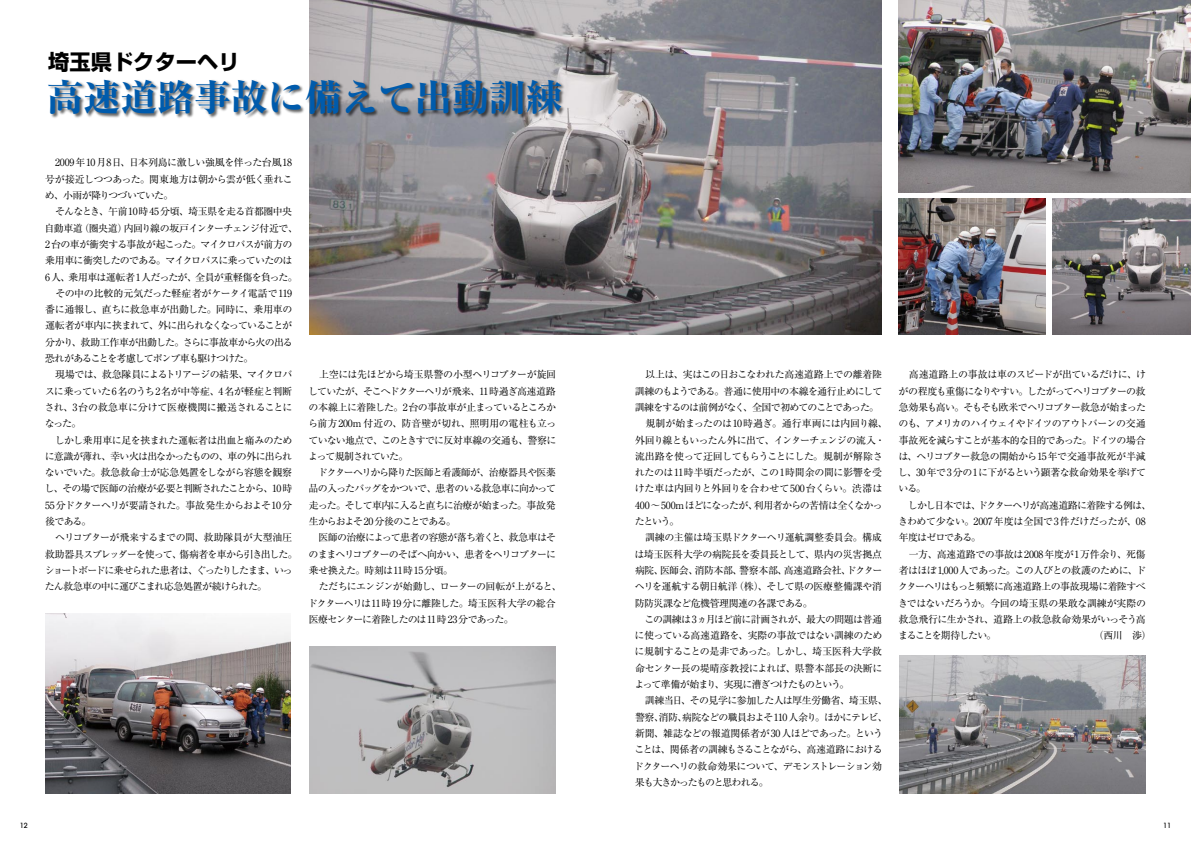
<style>
.page{position:relative;width:1191px;height:842px;background:#fff}
.page>*{position:absolute;margin:0;border:0;box-sizing:border-box;transform-origin:0 0}
.t1{font:800 36.9px "Ryumin Pro";color:#005bac}
.t2{font:700 21.3px "Shin Go Pro";color:#000}
.t3{font:9.9px/16.3px "Ryumin Pro";letter-spacing:-.055em;color:#000}
.t4{font:9.9px "Ryumin Pro";letter-spacing:-.03em;color:#000}
.t5{font:9.9px "Ryumin Pro";letter-spacing:-.035em;color:#000}
.t6{font:9.9px "Ryumin Pro";letter-spacing:-.08em;color:#000}
.t7{font:9.9px "Ryumin Pro";letter-spacing:-.075em;color:#000}
.t8{font:9.9px "Ryumin Pro";letter-spacing:-.025em;color:#000}
.t9{font:9.9px "Ryumin Pro";letter-spacing:-.02em;color:#000}
.t10{font:9.9px "Ryumin Pro";letter-spacing:-.01em;color:#000}
.t11{font:9.9px "Ryumin Pro";letter-spacing:-.095em;color:#000}
.t12{font:9.9px "Ryumin Pro";letter-spacing:-.085em;color:#000}
.t13{font:9.9px "Ryumin Pro";letter-spacing:-.015em;color:#000}
.t14{font:9.9px "Ryumin Pro";letter-spacing:-.09em;color:#000}
.t15{font:9.9px "Ryumin Pro";letter-spacing:-.12em;color:#000}
.t16{font:9.9px "Ryumin Pro";letter-spacing:-.11em;color:#000}
.t17{font:500 7.1px "Avant Garde";color:#000}
</style>
<div class="page">
<img style="left:309px;top:0;width:573px;height:334px">
<div style="left:48px;top:79px;width:518px;height:40px;background:#000;opacity:.6"></div>
<img style="left:45px;top:614px;width:245px;height:180px">
<img style="left:899px;top:0;width:292px;height:192px">
<img style="left:899px;top:198px;width:146px;height:136px">
<img style="left:1052px;top:198px;width:139px;height:136px">
<img style="left:309px;top:646px;width:247px;height:148px">
<img style="left:899px;top:655px;width:246px;height:139px">
<h2 class="t2" style="left:48px;top:45px;width:193px">埼玉県ドクターヘリ</h2>
<h1 class="t1" style="left:47px;top:68px;width:517px">高速道路事故に備えて出動訓練</h1>
<p class="t3" style="left:45px;top:154px;width:248px">　2009年10月日8 、日本列島に激しい強風を伴った台風18</p>
<p class="t4" style="left:45px;top:171px;width:249px">号が接近しつつあった。関東地方は朝から雲が低く垂れこ</p>
<p class="t6" style="left:45px;top:188px;width:130px">め、小雨が降りつづいていた。</p>
<p class="t3" style="left:45px;top:203px;width:248px">　そんなとき、午前10時45分頃、埼玉県を走る首都圏中央</p>
<p class="t7" style="left:124px;top:220px;width:176px">内回り線の坂戸インターチェンジ付近で、</p>
<p class="t3" style="left:79px;top:219px;width:49px">（圏央道）</p>
<p class="t3" style="left:45px;top:219px;width:40px">自動車道</p>
<p class="t3" style="left:45px;top:235px;width:249px">2台の車が衝突する事故が起こった。マイクロバスが前方の</p>
<p class="t7" style="left:45px;top:253px;width:249px">乗用車に衝突したのである。マイクロバスに乗っていたのは</p>
<p class="t3" style="left:195px;top:268px;width:104px">全員が重軽傷を負った。</p>
<p class="t3" style="left:68px;top:268px;width:130px">乗用車は運転者1人だったが、</p>
<p class="t3" style="left:45px;top:268px;width:27px">人6 、</p>
<p class="t13" style="left:45px;top:285px;width:248px">　その中の比較的元気だった軽症者がケータイ電話で119</p>
<p class="t4" style="left:45px;top:302px;width:249px">番に通報し、直ちに救急車が出動した。同時に、乗用車の</p>
<p class="t6" style="left:45px;top:318px;width:248px">運転者が車内に挟まれて、外に出られなくなっていることが</p>
<p class="t3" style="left:45px;top:333px;width:249px">分かり、救助工作車が出動した。さらに事故車から火の出る</p>
<p class="t11" style="left:45px;top:351px;width:210px">恐れがあることを考慮してポンプ車も駆けつけた。</p>
<p class="t6" style="left:45px;top:367px;width:248px">　現場では、救急隊員によるトリアージの結果、マイクロバ</p>
<p class="t3" style="left:45px;top:382px;width:249px">スに乗っていた6名のうち2名が中等症、4名が軽症と判断</p>
<p class="t10" style="left:45px;top:399px;width:249px">され、3台の救急車に分けて医療機関に搬送されることに</p>
<p class="t3" style="left:45px;top:415px;width:38px">なった。</p>
<p class="t3" style="left:45px;top:431px;width:249px">　しかし乗用車に足を挟まれた運転者は出血と痛みのため</p>
<p class="t7" style="left:45px;top:448px;width:249px">に意識が薄れ、幸い火は出なかったものの、車の外に出られ</p>
<p class="t3" style="left:45px;top:464px;width:249px">ないでいた。救急救命士が応急処置をしながら容態を観察</p>
<p class="t3" style="left:44px;top:480px;width:249px">し、その場で医師の治療が必要と判断されたことから、10時</p>
<p class="t3" style="left:45px;top:496px;width:248px">55分ドクターヘリが要請された。事故発生からおよそ10分</p>
<p class="t3" style="left:45px;top:512px;width:48px">後である。</p>
<p class="t3" style="left:45px;top:529px;width:248px">　ヘリコプターが飛来するまでの間、救助隊員が大型油圧</p>
<p class="t12" style="left:179px;top:546px;width:120px">傷病者を車から引き出した。</p>
<p class="t3" style="left:45px;top:545px;width:138px">救助器具スプレッダーを使って、</p>
<p class="t3" style="left:45px;top:561px;width:224px">ショートボードに乗せられた患者は、<br>たん救急車の中に運びこまれ応急処置が続けられた。</p>
<p class="t15" style="left:196px;top:562px;width:98px">ぐったりしたまま、いっ</p>
<p class="t3" style="left:308px;top:366px;width:250px;text-align:right">　上空には先ほどから埼玉県警の小型ヘリコプターが旋回していたが、そこへドクターヘリが飛来、11時過ぎ高速道路の本線上に着陸した。2 台の事故車が止まっているところから前方200m 付近の、防音壁が切れ、照明用の電柱も立っこのときすでに反対車線の交通も、警察に</p>
<p class="t3" style="left:308px;top:431px;width:255px">ていない地点で、<br>よって規制されていた。<br>　ドクターヘリから降りた医師と看護師が、治療器具や医薬品の入ったバッグをかついで、患者のいる救急車に向かって走った。そして車内に入ると直ちに治療が始まった。事故発生からおよそ 20分後のことである。<br>　医師の治療によって患者の容態が落ち着くと、救急車はそのままヘリコプターのそばへ向かい、患者をヘリコプターに乗せ換えた。時刻は11時15分頃。<br>　ただちにエンジンが始動し、ローターの回転が上がると、ドクターヘリは11時19分に離陸した。埼玉医科大学の総合医療センターに着陸したのは11時 23 分であった。</p>
<p class="t17" style="left:20px;top:821px;width:9px">12</p>
<p class="t3" style="left:635px;top:366px;width:248px">　以上は、実はこの日おこなわれた高速道路上での離着陸</p>
<p class="t3" style="left:635px;top:382px;width:249px">訓練のもようである。普通に使用中の本線を通行止めにして</p>
<p class="t14" style="left:743px;top:399px;width:137px">、全国で初めてのことであった。</p>
<p class="t3" style="left:635px;top:398px;width:111px">訓練をするのは前例がなく</p>
<p class="t5" style="left:635px;top:416px;width:254px">　規制が始まったのは10時過ぎ。通行車両には内回り線、</p>
<p class="t3" style="left:635px;top:431px;width:251px">外回り線ともいったん外に出て、インターチェンジの流入・</p>
<p class="t8" style="left:635px;top:448px;width:249px">流出路を使って迂回してもらうことにした。規制が解除さ</p>
<p class="t8" style="left:635px;top:465px;width:249px">れたのは11時半頃だったが、この1時間余の間に影響を受</p>
<p class="t10" style="left:634px;top:481px;width:249px">けた車は内回りと外回りを合わせて500台くらい。渋滞は</p>
<p class="t7" style="left:754px;top:497px;width:130px">利用者からの苦情は全くなかっ</p>
<p class="t3" style="left:635px;top:496px;width:124px">400〜500m ほどになったが、</p>
<p class="t3" style="left:635px;top:512px;width:46px">たという。</p>
<p class="t4" style="left:635px;top:530px;width:248px">　訓練の主催は埼玉県ドクターヘリ運航調整委員会。構成</p>
<p class="t5" style="left:634px;top:546px;width:249px">は埼玉医科大学の病院長を委員長として、県内の災害拠点</p>
<p class="t3" style="left:846px;top:561px;width:37px">ドクター</p>
<p class="t3" style="left:739px;top:561px;width:50px">警察本部、</p>
<p class="t3" style="left:660px;top:561px;width:40px">医師会、</p>
<p class="t3" style="left:784px;top:561px;width:69px">高速道路会社、</p>
<p class="t3" style="left:635px;top:561px;width:30px">病院、</p>
<p class="t3" style="left:695px;top:561px;width:49px">消防本部、</p>
<p class="t8" style="left:734px;top:579px;width:149px">（株）、そして県の医療整備課や消</p>
<p class="t3" style="left:634px;top:578px;width:255px">ヘリを運航する朝日航洋<br>防防災課など危機管理関連の各課である。<br>　この訓練は3ヵ月ほど前に計画されが、最大の問題は普通に使っている高速道路を、実際の事故ではない訓練のために規制することの是非であった。しかし、埼玉医科大学救命センター長の堤晴彦教授によれば、県警本部長の決断によって準備が始まり、実現に漕ぎつけたものという。<br>　訓練当日、その見学に参加した人は厚生労働省、埼玉県、警察消防病院などの職員およそ110 人余り。ほかにテレビ、</p>
<p class="t3" style="left:677px;top:708px;width:11px">、</p>
<p class="t3" style="left:634px;top:708px;width:251px;text-indent:20px">、<br>新聞、雑誌などの報道関係者が30人ほどであった。ということは、関係者の訓練もさることながら、高速道路におけるドクターヘリの救命効果について、デモンストレーション効果も大きかったものと思われる。</p>
<p class="t3" style="left:898px;top:366px;width:249px;text-align:right">　高速道路上の事故は車のスピードが出ているだけに、けがの程度も重傷になりやすい。したがってヘリコプターの救急効果も高い。そもそも欧米でヘリコプター救急が始まったのも、アメリカのハイウェイやドイツのアウトバーンの交通ドイツの場合</p>
<p class="t6" style="left:898px;top:432px;width:195px">事故死を減らすことが基本的な目的であった。</p>
<p class="t5" style="left:898px;top:448px;width:249px">は、ヘリコプター救急の開始から15年で交通事故死が半減</p>
<p class="t3" style="left:898px;top:464px;width:249px">し、30年で3分の1に下がるという顕著な救命効果を挙げて</p>
<p class="t3" style="left:898px;top:480px;width:29px">いる。</p>
<p class="t12" style="left:977px;top:497px;width:175px">ドクターヘリが高速道路に着陸する例は、</p>
<p class="t11" style="left:899px;top:497px;width:84px">　しかし日本では、</p>
<p class="t9" style="left:898px;top:513px;width:249px">きわめて少ない。2007年度は全国で3件だけだったが、08</p>
<p class="t6" style="left:898px;top:530px;width:84px">年度はゼロである。</p>
<p class="t9" style="left:899px;top:546px;width:248px">　一方、高速道路での事故は2008年度が1万件余り、死傷</p>
<p class="t3" style="left:1136px;top:561px;width:11px">ド</p>
<p class="t5" style="left:898px;top:562px;width:241px">者はほぼ1,000人であった。この人びとの救護のために、</p>
<p class="t3" style="left:898px;top:578px;width:249px">クターヘリはもっと頻繁に高速道路上の事故現場に着陸すべ</p>
<p class="t4" style="left:898px;top:595px;width:249px">きではないだろうか。今回の埼玉県の果敢な訓練が実際の</p>
<p class="t4" style="left:898px;top:611px;width:249px">救急飛行に生かされ、道路上の救急救命効果がいっそう高</p>
<p class="t3" style="left:1094px;top:627px;width:59px">（西川　渉(</p>
<p class="t16" style="left:898px;top:628px;width:100px">まることを期待したい。</p>
<p class="t17" style="left:1163px;top:821px;width:9px">11</p>
</div>
